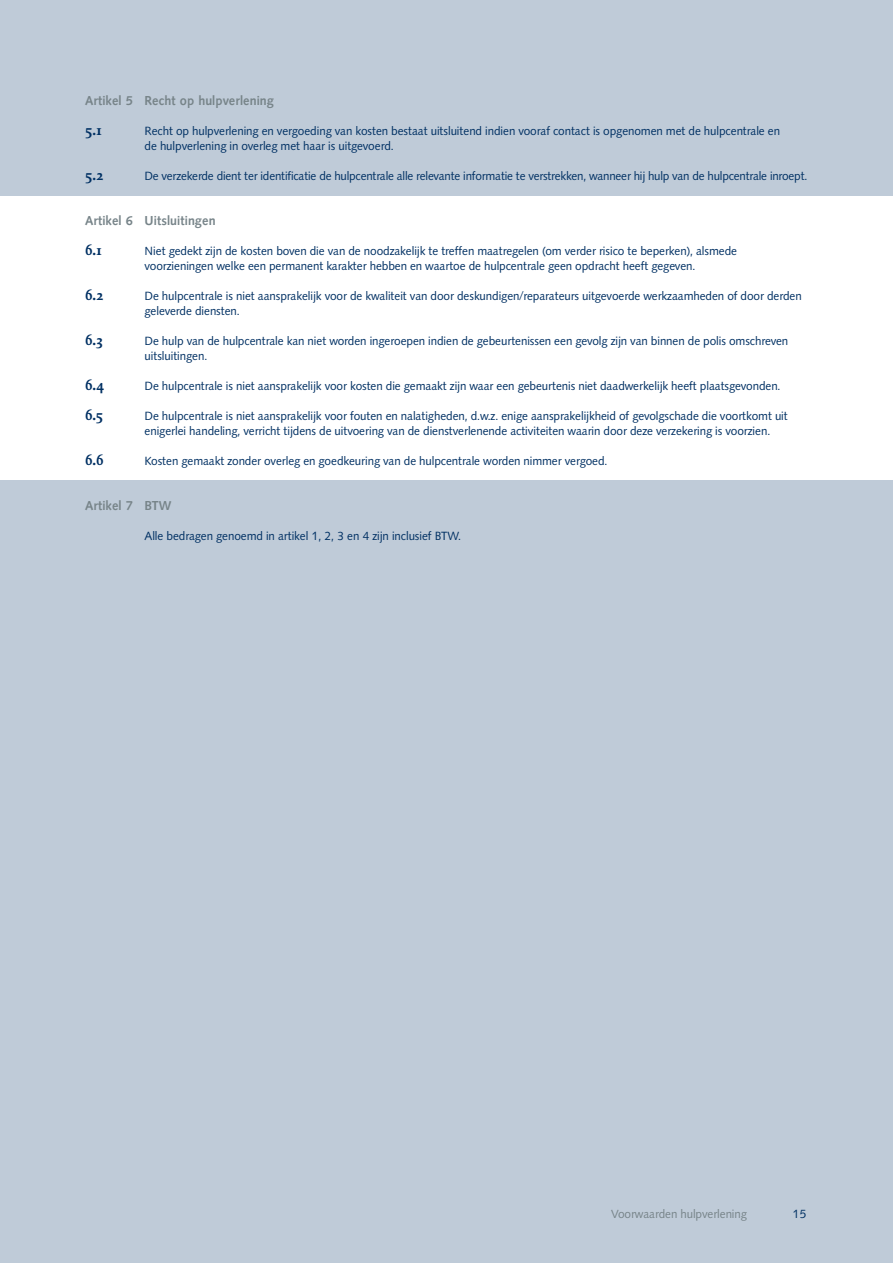
<style>
.page{position:relative;width:893px;height:1263px;background:#fff}
.page>*{position:absolute;margin:0;border:0;box-sizing:border-box;transform-origin:0 0}
.t1{font:700 15px "Quadraat";color:#003063}
.t2{font:700 12.75px "Cg Symphony";letter-spacing:.01em;color:#778489}
.t3{font:11.7px/15px "Cg Symphony";color:#003063}
.t4{font:11.7px "Cg Symphony";color:#778489}
</style>
<div class="page">
<div style="left:0;top:0;width:893px;height:195px;background:#bfcbd8"></div>
<div style="left:0;top:480px;width:893px;height:783px;background:#bfcbd8"></div>
<p class="t2" style="left:85px;top:93px;width:190px">Artikel 5 Recht op hulpverlening</p>
<p class="t1" style="left:85px;top:123px;width:18px">5.1</p>
<p class="t3" style="left:145px;top:123px;width:637px">Recht op hulpverlening en vergoeding van kosten bestaat uitsluitend indien vooraf contact is opgenomen met de hulpcentrale en de hulpverlening in overleg met haar is uitgevoerd.</p>
<p class="t1" style="left:85px;top:168px;width:20px">5.2</p>
<p class="t3" style="left:145px;top:168px;width:664px">De verzekerde dient ter identificatie de hulpcentrale alle relevante informatie te verstrekken, wanneer hij hulp van de hulpcentrale inroept.</p>
<p class="t2" style="left:85px;top:213px;width:132px">Artikel 6 Uitsluitingen</p>
<p class="t1" style="left:85px;top:243px;width:18px">6.1</p>
<p class="t3" style="left:145px;top:243px;width:594px">Niet gedekt zijn de kosten boven die van de noodzakelijk te treffen maatregelen (om verder risico te beperken), alsmede voorzieningen welke een permanent karakter hebben en waartoe de hulpcentrale geen opdracht heeft gegeven.</p>
<p class="t1" style="left:85px;top:288px;width:20px">6.2</p>
<p class="t3" style="left:145px;top:288px;width:659px">De hulpcentrale is niet aansprakelijk voor de kwaliteit van door deskundigen/reparateurs uitgevoerde werkzaamheden of door derden geleverde diensten.</p>
<p class="t1" style="left:85px;top:333px;width:20px">6.3</p>
<p class="t3" style="left:145px;top:333px;width:645px">De hulp van de hulpcentrale kan niet worden ingeroepen indien de gebeurtenissen een gevolg zijn van binnen de polis omschreven uitsluitingen.</p>
<p class="t1" style="left:85px;top:378px;width:21px">6.4</p>
<p class="t3" style="left:145px;top:378px;width:637px">De hulpcentrale is niet aansprakelijk voor kosten die gemaakt zijn waar een gebeurtenis niet daadwerkelijk heeft plaatsgevonden.</p>
<p class="t1" style="left:85px;top:408px;width:20px">6.5</p>
<p class="t3" style="left:145px;top:408px;width:645px">De hulpcentrale is niet aansprakelijk voor fouten en nalatigheden, d.w.z. enige aansprakelijkheid of gevolgschade die voortkomt uit enigerlei handeling, verricht tijdens de uitvoering van de dienstverlenende activiteiten waarin door deze verzekering is voorzien.</p>
<p class="t1" style="left:85px;top:453px;width:20px">6.6</p>
<p class="t3" style="left:145px;top:453px;width:464px">Kosten gemaakt zonder overleg en goedkeuring van de hulpcentrale worden nimmer vergoed.</p>
<p class="t2" style="left:85px;top:498px;width:88px">Artikel 7 BTW</p>
<p class="t3" style="left:145px;top:528px;width:318px">Alle bedragen genoemd in artikel 1, 2, 3 en 4 zijn inclusief BTW.</p>
<p class="t4" style="left:611px;top:1207px;width:137px">Voorwaarden hulpverlening</p>
<p class="t3" style="left:793px;top:1207px;width:15px">15</p>
</div>
